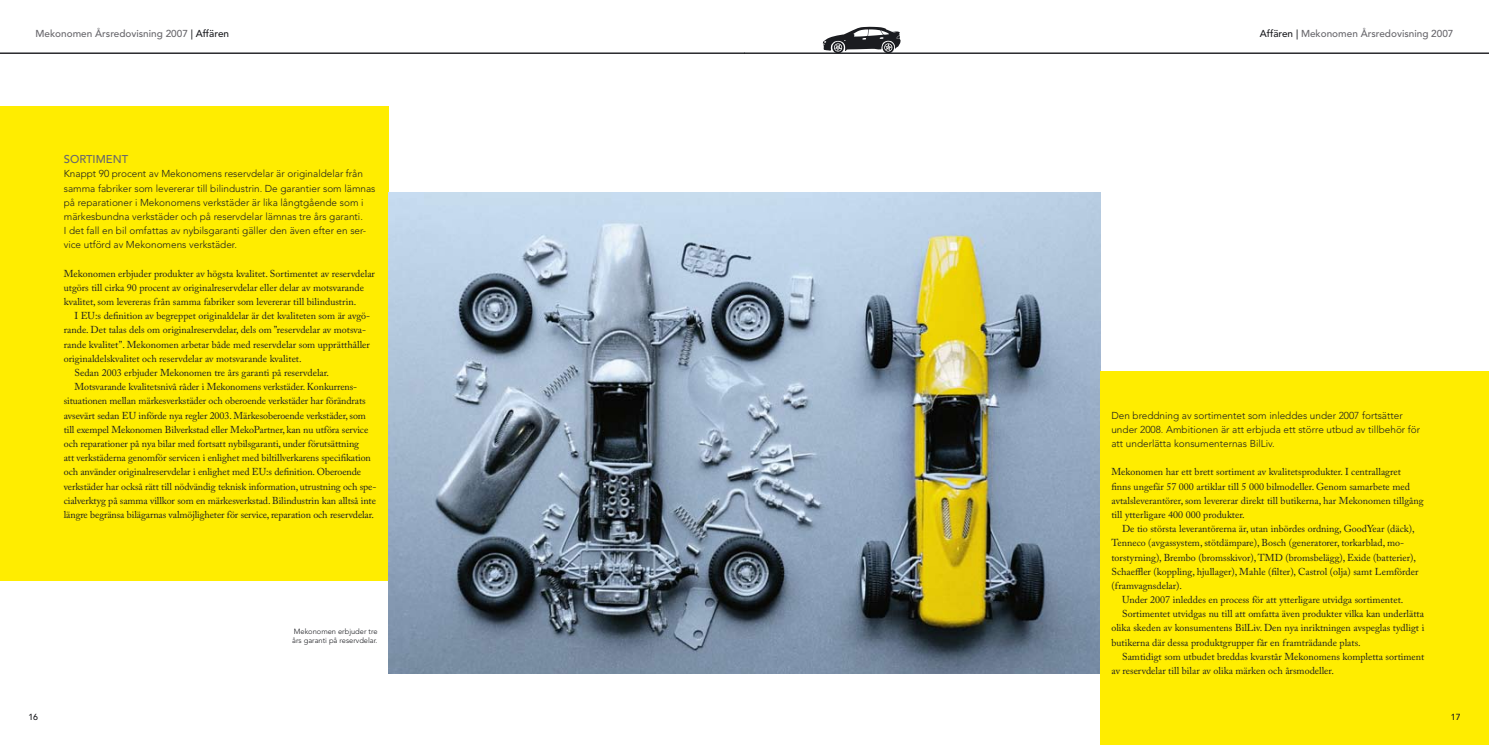
<style>
.page{position:relative;width:1489px;height:745px;background:#fff}
.page>*{position:absolute;margin:0;border:0;box-sizing:border-box;transform-origin:0 0}
.t1{font:500 11.25px "Avenir LT Std";color:#68676c}
.t2{font:10px/14.1px "Adobe Caslon Pro";color:#1b1c20}
.t3{font:300 10px/14.1px "Avenir LT Std";color:#1b1c20}
.t4{font:500 10px "Avenir LT Std";color:#68676c}
.t5{font:500 8.75px "Avenir LT Std";color:#1b1c20}
.t6{font:300 7.5px/9px "Avenir LT Std";color:#1b1c20}
.s1{color:#1b1c20}
</style>
<div class="page">
<div style="left:0;top:106px;width:388px;height:474px;background:#ffed00"></div>
<img style="left:388px;top:193px;width:712px;height:480px">
<div style="left:1100px;top:371px;width:388px;height:373px;background:#ffed00"></div>
<svg style="left:822px;top:27px;width:78px;height:26px"></svg>
<hr style="left:0;top:53px;width:744px;height:1px;background:#1b1c20">
<hr style="left:744px;top:53px;width:744px;height:1px;background:#1b1c20">
<p class="t4" style="left:35px;top:28px;width:195px">Mekonomen Årsredovisning 2007 <span class="s1">| Affären</span></p>
<p class="t4" style="left:1259px;top:28px;width:195px"><span class="s1">Affären |</span> Mekonomen Årsredovisning 2007</p>
<p class="t1" style="left:64px;top:153px;width:66px">sortim ent</p>
<p class="t3" style="left:64px;top:167px;width:313px">Knappt 90 procent av Mekonomens reservdelar är originaldelar från samma fabriker som levererar till bilindustrin. De garantier som lämnas på reparationer i Mekonomens verkstäder är lika långtgående som i märkesbundna verkstäder och på reservdelar lämnas tre års garanti.<br>I det fall en bil omfattas av nybilsgaranti gäller den även efter en ser&shy;vice utförd av Mekonomens verkstäder.</p>
<p class="t2" style="left:64px;top:266px;width:313px">Mekonomen erbjuder produkter av högsta kvalitet. Sortimentet av reservdelar utgörs till cirka 90 procent av originalreservdelar eller delar av motsvarande kvalitet, som levereras från samma fabriker som levererar till bilindustrin.</p>
<p class="t2" style="left:74px;top:308px;width:297px">I EU:s definition av begreppet originaldelar är det kvaliteten som är avgö-</p>
<p class="t2" style="left:64px;top:323px;width:304px">rande. Det talas dels om originalreservdelar, dels om ”reservdelar av motsva-</p>
<p class="t2" style="left:64px;top:337px;width:307px">rande kvalitet”. Mekonomen arbetar både med reservdelar som upprätthåller</p>
<p class="t2" style="left:64px;top:351px;width:239px">originaldelskvalitet och reservdelar av motsvarande kvalitet.</p>
<p class="t2" style="left:74px;top:365px;width:256px">Sedan 2003 erbjuder Mekonomen tre års garanti på reservdelar.</p>
<p class="t2" style="left:74px;top:379px;width:284px">Motsvarande kvalitetsnivå råder i Mekonomens verkstäder. Konkurrens-</p>
<p class="t2" style="left:64px;top:393px;width:303px">situationen mellan märkesverkstäder och oberoende verkstäder har förändrats</p>
<p class="t2" style="left:64px;top:408px;width:304px">avsevärt sedan EU införde nya regler 2003. Märkesoberoende verkstäder, som</p>
<p class="t2" style="left:64px;top:422px;width:306px">till exempel Mekonomen Bilverkstad eller MekoPartner, kan nu utföra service</p>
<p class="t2" style="left:64px;top:436px;width:297px">och reparationer på nya bilar med fortsatt nybilsgaranti, under förutsättning</p>
<p class="t2" style="left:64px;top:450px;width:308px">att verkstäderna genomför servicen i enlighet med biltillverkarens specifikation</p>
<p class="t2" style="left:64px;top:464px;width:299px">och använder originalreservdelar i enlighet med EU:s definition. Oberoende</p>
<p class="t2" style="left:64px;top:478px;width:314px">verkstäder har också rätt till nödvändig teknisk information, utrustning och spe-</p>
<p class="t2" style="left:64px;top:493px;width:314px">cialverktyg på samma villkor som en märkesverkstad. Bilindustrin kan alltså inte</p>
<p class="t2" style="left:64px;top:507px;width:312px">längre begränsa bilägarnas valmöjligheter för service, reparation och reservdelar.</p>
<p class="t6" style="left:292px;top:626px;width:87px">Mekonomen erbjuder tre års garanti på reservdelar.</p>
<p class="t3" style="left:1111px;top:408px;width:310px">Den breddning av sortimentet som inleddes under 2007 fortsätter under 2008. Ambitionen är att erbjuda ett större utbud av tillbehör för att underlätta konsumenternas BilLiv.</p>
<p class="t2" style="left:1111px;top:464px;width:314px">Mekonomen har ett brett sortiment av kvalitetsprodukter. I centrallagret<br>finns ungefär 57 000 artiklar till 5 000 bilmodeller. Genom samarbete med avtalsleverantörer, som levererar direkt till butikerna, har Mekonomen tillgång till ytterligare 400 000 produkter.</p>
<p class="t2" style="left:1111px;top:521px;width:308px;text-indent:11px">De tio största leverantörerna är, utan inbördes ordning, GoodYear (däck), Tenneco (avgassystem, stötdämpare), Bosch (generatorer, torkarblad, mo&shy;torstyrning), Brembo (bromsskivor), TMD (bromsbelägg), Exide (batterier), Schaeffler (koppling, hjullager), Mahle (filter), Castrol (olja) samt Lemförder (framvagnsdelar).</p>
<p class="t2" style="left:1121px;top:592px;width:283px">Under 2007 inleddes en process för att ytterligare utvidga sortimentet.</p>
<p class="t2" style="left:1121px;top:606px;width:303px">Sortimentet utvidgas nu till att omfatta även produkter vilka kan underlätta</p>
<p class="t2" style="left:1111px;top:620px;width:314px">olika skeden av konsumentens BilLiv. Den nya inriktningen avspeglas tydligt i</p>
<p class="t2" style="left:1111px;top:634px;width:251px">butikerna där dessa produktgrupper får en framträdande plats.</p>
<p class="t2" style="left:1121px;top:648px;width:304px">Samtidigt som utbudet breddas kvarstår Mekonomens kompletta sortiment</p>
<p class="t2" style="left:1111px;top:663px;width:224px">av reservdelar till bilar av olika märken och årsmodeller.</p>
<p class="t5" style="left:28px;top:711px;width:11px">16</p>
<p class="t5" style="left:1450px;top:711px;width:11px">17</p>
</div>
